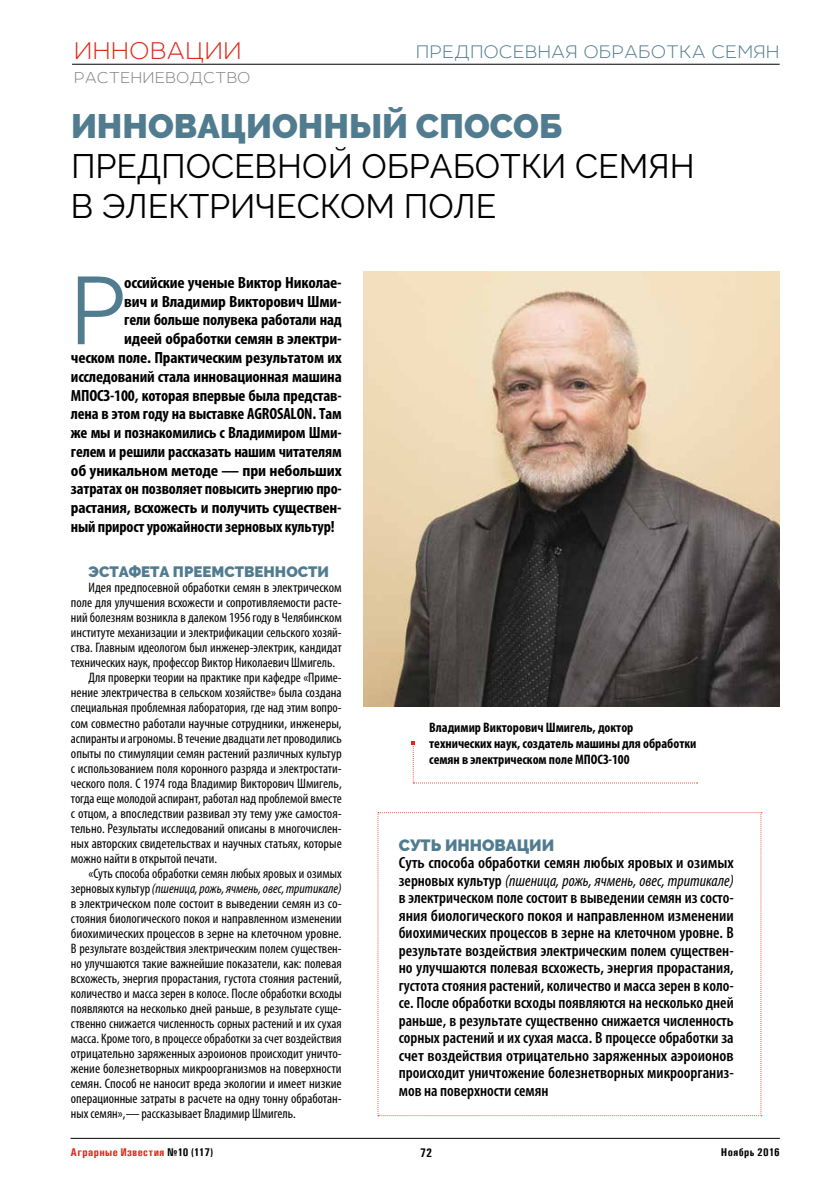
<style>
.page{position:relative;width:833px;height:1188px;background:#fff}
.page>*{position:absolute;margin:0;border:0;box-sizing:border-box;transform-origin:0 0}
.t1{font:96.38px "Avanti";color:#517c8f}
.t2{font:33.75px/40px "Raleway";color:#000}
.t3{font:900 33.75px "Raleway";color:#517c8f}
.t4{font:100 25px "Leto Sans";color:#dc291a}
.t5{font:100 18.75px "Leto Sans";color:#517c8f}
.t6{font:600 condensed 16.25px/17.5px "Myriad Pro";color:#000;text-align:justify;scale:1.05 1}
.t7{font:700 condensed 16.25px "Myriad Pro";letter-spacing:-.01em;color:#000}
.t8{font:700 condensed 16.25px "Myriad Pro";letter-spacing:-.01em;color:#000;scale:1.06 1}
.t9{font:700 condensed 16.25px "Myriad Pro";letter-spacing:-.01em;color:#000;scale:1.07 1}
.t10{font:700 condensed 16.25px "Myriad Pro";letter-spacing:-.01em;color:#000;scale:1.05 1}
.t11{font:700 condensed 16.25px "Myriad Pro";letter-spacing:-.01em;color:#000;scale:1.09 1}
.t12{font:100 16.25px "Leto Sans";color:#818181}
.t13{font:900 16.25px "Raleway";color:#517c8f}
.t14{font:900 15px "Raleway";color:#517c8f}
.t15{font:condensed 13.75px "Myriad Pro";color:#000}
.t16{font:700 condensed 13.75px/16.2px "Myriad Pro";color:#000}
.t17{font:condensed 13.75px "Myriad Pro";color:#000;scale:1.04 1}
.t18{font:condensed 13.75px "Myriad Pro";color:#000;scale:1.06 1}
.t19{font:italic condensed 13.75px "Myriad Pro";color:#000}
.t20{font:700 12.5px "Univers Condensed";color:#000}
.t21{font:700 11.25px "Univers Condensed";letter-spacing:.03em;color:#dc291a;scale:1.05 1}
.t22{font:700 11.25px "Univers Condensed";letter-spacing:.03em;color:#000;scale:1.05 1}
.s1{font-style:normal}
.s2{font-weight:400;font-style:italic}
.s3{color:#000}
</style>
<div class="page">
<hr style="left:71px;top:1137px;width:709px;height:1px;background:#000">
<img style="left:363px;top:271px;width:416px;height:434px">
<hr style="left:72px;top:64px;width:707px;height:1px;background:#000">
<svg style="left:411px;top:741px;width:286px;height:42px"></svg>
<svg style="left:377px;top:812px;width:385px;height:303px"></svg>
<h3 class="t4" style="left:74px;top:34px;width:149px">Инновации</h3>
<p class="t12" style="left:74px;top:67px;width:178px">растени еводство</p>
<h3 class="t5" style="left:416px;top:40px;width:365px">предпосевная обработка семян</h3>
<h2 class="t3" style="left:71px;top:107px;width:492px">Инновационный способ</h2>
<h2 class="t2" style="left:71px;top:146px;width:625px">предпосевной обработки семян в электрическом поле</h2>
<h1 class="t1" style="left:71px;top:261px;width:56px">Р</h1>
<p class="t8" style="left:124px;top:272px;width:207px">оссийские ученые Виктор Николае-</p>
<p class="t9" style="left:124px;top:291px;width:205px">вич и Владимир Викторович Шми-</p>
<p class="t7" style="left:124px;top:310px;width:219px">гели больше полувека работали над</p>
<p class="t9" style="left:124px;top:328px;width:205px">идеей обработки семян в электри-</p>
<p class="t10" style="left:71px;top:347px;width:259px">ческом поле. Практическим результатом их</p>
<p class="t7" style="left:71px;top:366px;width:272px">исследований стала инновационная машина</p>
<p class="t7" style="left:71px;top:385px;width:272px">МПОСЗ-100, которая впервые была представ-</p>
<p class="t7" style="left:71px;top:403px;width:272px">лена в этом году на выставке AGROSALON. Там</p>
<p class="t7" style="left:71px;top:422px;width:272px">же мы и познакомились с Владимиром Шми-</p>
<p class="t7" style="left:71px;top:441px;width:272px">гелем и решили рассказать нашим читателям</p>
<p class="t11" style="left:71px;top:460px;width:250px">об уникальном методе — при небольших</p>
<p class="t7" style="left:71px;top:478px;width:272px">затратах он позволяет повысить энергию про-</p>
<p class="t8" style="left:71px;top:497px;width:257px">растания, всхожесть и получить существен-</p>
<p class="t7" style="left:71px;top:516px;width:265px">ный прирост урожайности зерновых культур!</p>
<p class="t14" style="left:89px;top:563px;width:240px">Эстафета преемственности</p>
<p class="t15" style="left:89px;top:579px;width:255px">Идея предпосевной обработки семян в электрическом</p>
<p class="t15" style="left:71px;top:594px;width:272px">поле для улучшения всхожести и сопротивляемости расте-</p>
<p class="t15" style="left:71px;top:609px;width:272px">ний болезням возникла в далеком 1956 году в Челябинском</p>
<p class="t15" style="left:71px;top:624px;width:272px">институте механизации и электрификации сельского хозяй-</p>
<p class="t15" style="left:71px;top:639px;width:272px">ства. Главным идеологом был инженер-электрик, кандидат</p>
<p class="t15" style="left:71px;top:654px;width:266px">технических наук, профессор Виктор Николаевич Шмигель.</p>
<p class="t15" style="left:89px;top:669px;width:255px">Для проверки теории на практике при кафедре «Приме-</p>
<p class="t15" style="left:71px;top:684px;width:272px">нение электричества в сельском хозяйстве» была создана</p>
<p class="t15" style="left:71px;top:699px;width:272px">специальная проблемная лаборатория, где над этим вопро-</p>
<p class="t17" style="left:71px;top:714px;width:262px">сом совместно работали научные сотрудники, инженеры,</p>
<p class="t15" style="left:71px;top:729px;width:272px">аспиранты и агрономы. В течение двадцати лет проводились</p>
<p class="t15" style="left:71px;top:744px;width:272px">опыты по стимуляции семян растений различных культур</p>
<p class="t15" style="left:71px;top:759px;width:272px">с использованием поля коронного разряда и электростати-</p>
<p class="t15" style="left:71px;top:774px;width:272px">ческого поля. С 1974 года Владимир Викторович Шмигель,</p>
<p class="t15" style="left:71px;top:789px;width:272px">тогда еще молодой аспирант, работал над проблемой вместе</p>
<p class="t15" style="left:71px;top:804px;width:272px">с отцом, а впоследствии развивал эту тему уже самостоя-</p>
<p class="t15" style="left:71px;top:819px;width:272px">тельно. Результаты исследований описаны в многочислен-</p>
<p class="t15" style="left:71px;top:834px;width:272px">ных авторских свидетельствах и научных статьях, которые</p>
<p class="t15" style="left:71px;top:849px;width:148px">можно найти в открытой печати.</p>
<p class="t15" style="left:89px;top:864px;width:255px">«Суть способа обработки семян любых яровых и озимых</p>
<p class="t19" style="left:71px;top:879px;width:272px"><span class="s1">зерновых культур</span> (пшеница, рожь, ячмень, овес, тритикале)</p>
<p class="t18" style="left:71px;top:894px;width:257px">в электрическом поле состоит в выведении семян из со-</p>
<p class="t15" style="left:71px;top:909px;width:272px">стояния биологического покоя и направленном изменении</p>
<p class="t18" style="left:71px;top:924px;width:257px">биохимических процессов в зерне на клеточном уровне.</p>
<p class="t15" style="left:71px;top:939px;width:272px">В результате воздействия электрическим полем существен-</p>
<p class="t15" style="left:71px;top:954px;width:272px">но улучшаются такие важнейшие показатели, как: полевая</p>
<p class="t15" style="left:71px;top:969px;width:272px">всхожесть, энергия прорастания, густота стояния растений,</p>
<p class="t15" style="left:71px;top:984px;width:272px">количество и масса зерен в колосе. После обработки всходы</p>
<p class="t15" style="left:71px;top:999px;width:272px">появляются на несколько дней раньше, в результате суще-</p>
<p class="t15" style="left:71px;top:1014px;width:272px">ственно снижается численность сорных растений и их сухая</p>
<p class="t15" style="left:71px;top:1029px;width:272px">масса. Кроме того, в процессе обработки за счет воздействия</p>
<p class="t15" style="left:71px;top:1044px;width:272px">отрицательно заряженных аэроионов происходит уничто-</p>
<p class="t15" style="left:71px;top:1059px;width:272px">жение болезнетворных микроорганизмов на поверхности</p>
<p class="t17" style="left:71px;top:1074px;width:262px">семян. Способ не наносит вреда экологии и имеет низкие</p>
<p class="t15" style="left:71px;top:1089px;width:272px">операционные затраты в расчете на одну тонну обработан-</p>
<p class="t15" style="left:71px;top:1104px;width:226px">ных семян»,— рассказывает Владимир Шмигель.</p>
<p class="t16" style="left:429px;top:718px;width:269px">Владимир Викторович Шмигель, доктор технических наук, создатель машины для обработки семян в электрическом поле МПОСЗ-100</p>
<p class="t13" style="left:399px;top:835px;width:143px">Суть инновации</p>
<p class="t6" style="left:399px;top:854px;width:320px">Суть способа обработки семян любых яровых и озимых зерновых культур <span class="s2">(пшеница, рожь, ячмень, овес, тритикале) </span>в электрическом поле состоит в выведении семян из состо&shy;яния биологического покоя и направленном изменении биохимических процессов в зерне на клеточном уровне. В результате воздействия электрическим полем существен&shy;но улучшаются полевая всхожесть, энергия прорастания, густота стояния растений, количество и масса зерен в коло&shy;се. После обработки всходы появляются на несколько дней раньше, в результате существенно снижается численность сорных растений и их сухая масса. В процессе обработки за счет воздействия отрицательно заряженных аэроионов происходит уничтожение болезнетворных микроорганиз&shy;мов на поверхности семян</p>
<p class="t21" style="left:71px;top:1144px;width:137px">Аграрные Известия <span class="s3">№10 (117)</span></p>
<p class="t20" style="left:420px;top:1144px;width:13px">72</p>
<p class="t22" style="left:721px;top:1144px;width:58px">Ноябрь 2016</p>
</div>
